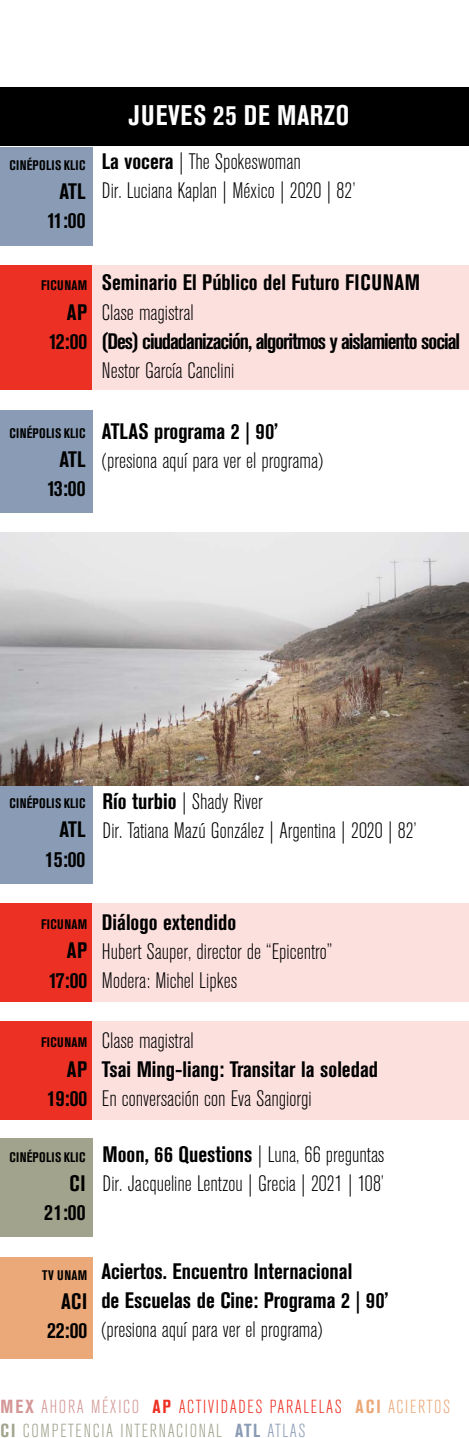
<style>
.page{position:relative;width:469px;height:1438px;background:#fff}
.page>*{position:absolute;margin:0;border:0;box-sizing:border-box;transform-origin:0 0}
.t1{font:700 condensed 28.12px "Akzidenz Grotesk BE";letter-spacing:.02em;color:#fff}
.t2{font:300 condensed 22.19px/29.1px "Akzidenz Grotesk BE";color:#000}
.t3{font:700 condensed 22.19px/29.1px "Akzidenz Grotesk BE";color:#000;text-align:right}
.t4{font:700 condensed 22.19px "Akzidenz Grotesk BE";letter-spacing:-.045em;color:#000}
.t5{font:300 condensed 18.75px/24.4px "Akzidenz Grotesk BE";letter-spacing:.08em;color:#a1a38c}
.t6{font:700 condensed 13.75px "Akzidenz Grotesk BE";letter-spacing:.02em;color:#000}
.s1{font-weight:700}
.s2{font-weight:700;color:#d49696}
.s3{color:#d49696}
.s4{font-weight:700;color:#ed3024}
.s5{color:#ed3024}
.s6{font-weight:700;color:#eba878}
.s7{color:#eba878}
.s8{font-weight:700;color:#8a9cb5}
.s9{color:#8a9cb5}
</style>
<div class="page">
<div style="left:0;top:147px;width:92px;height:98px;background:#8a9cb5"></div>
<div style="left:0;top:785px;width:92px;height:99px;background:#8a9cb5"></div>
<div style="left:0;top:87px;width:469px;height:59px;background:#000"></div>
<div style="left:0;top:1256px;width:92px;height:102px;background:#eba878"></div>
<div style="left:0;top:265px;width:92px;height:125px;background:#ed3024"></div>
<div style="left:93px;top:265px;width:376px;height:125px;background:#fce0de"></div>
<div style="left:0;top:902px;width:92px;height:99px;background:#ed3024"></div>
<div style="left:93px;top:902px;width:376px;height:99px;background:#fce0de"></div>
<div style="left:0;top:1021px;width:92px;height:98px;background:#ed3024"></div>
<div style="left:93px;top:1021px;width:376px;height:98px;background:#fce0de"></div>
<div style="left:0;top:1138px;width:92px;height:99px;background:#a1a38c"></div>
<img style="left:0;top:532px;width:469px;height:253px">
<div style="left:0;top:410px;width:92px;height:103px;background:#8a9cb5"></div>
<p class="t6" style="left:9px;top:157px;width:77px">CINÉPOLIS KLIC</p>
<p class="t3" style="left:47px;top:177px;width:40px;text-align:center">ATL<br>11:00</p>
<p class="t1" style="left:129px;top:99px;width:222px">JUEVES 25 DE MARZO</p>
<p class="t2" style="left:102px;top:148px;width:255px"><span class="s1">La vocera</span> | The Spokeswoman<br>Dir. Luciana Kaplan | México | 2020 | 82’</p>
<p class="t6" style="left:41px;top:278px;width:48px">FICUNAM</p>
<p class="t3" style="left:49px;top:298px;width:40px">AP<br>12:00</p>
<p class="t3" style="left:102px;top:268px;width:319px">Seminario El Público del Futuro FICUNAM</p>
<p class="t2" style="left:102px;top:298px;width:93px">Clase magistral</p>
<p class="t4" style="left:102px;top:328px;width:360px">(Des) ciudadanización, algoritmos y aislamiento social</p>
<p class="t2" style="left:102px;top:356px;width:134px">Nestor García Canclini</p>
<p class="t6" style="left:9px;top:425px;width:77px">CINÉPOLIS KLIC</p>
<p class="t3" style="left:47px;top:445px;width:40px;text-align:center">ATL<br>13:00</p>
<p class="t6" style="left:41px;top:427px;width:48px">FICUNAM</p>
<p class="t3" style="left:67px;top:447px;width:22px">AP</p>
<p class="t3" style="left:56px;top:476px;width:10px">2</p>
<p class="t3" style="left:102px;top:417px;width:178px">ATLAS programa 2 | 90’</p>
<p class="t2" style="left:102px;top:446px;width:223px">(presiona aquí para ver el programa)</p>
<p class="t6" style="left:9px;top:795px;width:77px">CINÉPOLIS KLIC</p>
<p class="t3" style="left:45px;top:815px;width:42px">ATL<br>15:00</p>
<p class="t2" style="left:103px;top:787px;width:316px"><span class="s1">Río turbio</span> | Shady River<br>Dir. Tatiana Mazú González | Argentina | 2020 | 82’</p>
<p class="t6" style="left:41px;top:916px;width:48px">FICUNAM</p>
<p class="t3" style="left:49px;top:936px;width:40px">AP<br>17:00</p>
<p class="t3" style="left:102px;top:907px;width:136px">Diálogo extendido</p>
<p class="t2" style="left:102px;top:937px;width:232px">Hubert Sauper, director de “Epicentro”<br>Modera: Michel Lipkes</p>
<p class="t6" style="left:41px;top:1034px;width:48px">FICUNAM</p>
<p class="t3" style="left:47px;top:1054px;width:42px">AP<br>19:00</p>
<p class="t6" style="left:9px;top:1148px;width:77px">CINÉPOLIS KLIC</p>
<p class="t3" style="left:44px;top:1168px;width:43px">CI<br>21:00</p>
<p class="t2" style="left:102px;top:1026px;width:93px">Clase magistral</p>
<p class="t3" style="left:102px;top:1055px;width:278px">Tsai Ming-liang: Transitar la soledad</p>
<p class="t2" style="left:102px;top:1084px;width:211px">En conversación con Eva Sangiorgi</p>
<p class="t2" style="left:103px;top:1140px;width:283px"><span class="s1">Moon, 66 Questions</span> | Luna, 66 preguntas<br>Dir. Jacqueline Lentzou | Grecia | 2021 | 108’</p>
<p class="t6" style="left:42px;top:1266px;width:46px">TV UNAM</p>
<p class="t3" style="left:47px;top:1286px;width:42px">ACI<br>22:00</p>
<p class="t3" style="left:101px;top:1257px;width:289px;text-align:left">Aciertos. Encuentro Internacional<br>de Escuelas de Cine: Programa 2 | 90’</p>
<p class="t2" style="left:101px;top:1315px;width:223px">(presiona aquí para ver el programa)</p>
<p class="t5" style="left:0;top:1394px;width:451px"><span class="s2">MEX</span> <span class="s3">AHORA MÉXICO</span> <span class="s4">AP</span> <span class="s5">ACTIVIDADES PARALELAS</span> <span class="s6">ACI</span> <span class="s7">ACIERTOS<br></span><span class="s1">CI</span> COMPETENCIA INTERNACIONAL <span class="s8">ATL</span> <span class="s9">ATLAS</span></p>
</div>
